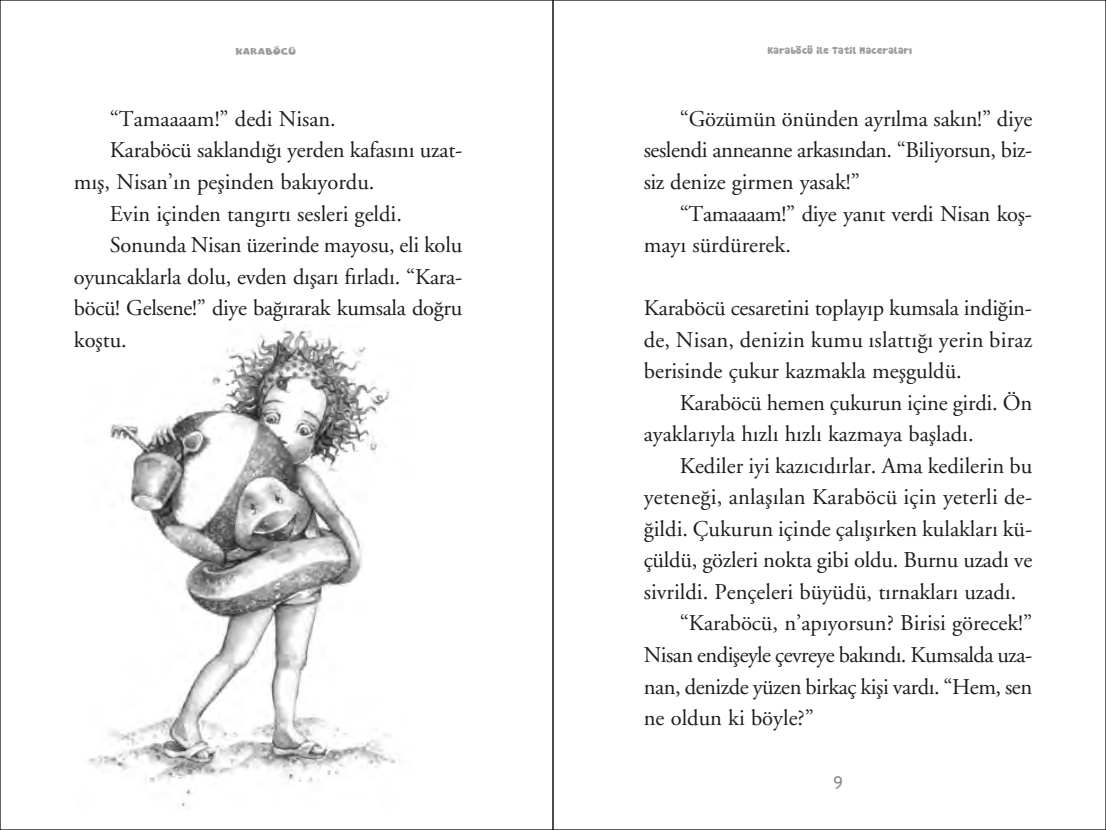
<style>
.page{position:relative;width:1106px;height:830px;background:#fff}
.page>*{position:absolute;margin:0;border:0;box-sizing:border-box;transform-origin:0 0}
.t1{font:22.5px/31.5px "Adobe Garamond";color:#1d1d1b;text-align:justify}
.t2{font:22.5px "Adobe Garamond";letter-spacing:-.025em;color:#1d1d1b}
.t3{font:22.5px "Adobe Garamond";letter-spacing:-.02em;color:#1d1d1b}
.t4{font:21px "Triplex T Light";color:#878787}
.t5{font:9.75px "Cookies Turkceson";color:#9d9d9c}
.t6{font:9px "Karabocu";color:#9d9d9c}
</style>
<div class="page">
<img style="left:88px;top:324px;width:308px;height:483px">
<p class="t6" style="left:236px;top:44px;width:62px">KARABÖCÜ</p>
<p class="t1" style="left:110px;top:103px;width:228px">“Tamaaaam!” dedi Nisan.</p>
<p class="t1" style="left:110px;top:134px;width:354px">Karaböcü sakland›¤› yerden kafas›n› uzat-</p>
<p class="t1" style="left:74px;top:166px;width:302px">m›fl, Nisan’›n peflinden bak›yordu.</p>
<p class="t1" style="left:110px;top:197px;width:294px">Evin içinden tang›rt› sesleri geldi.</p>
<p class="t1" style="left:110px;top:229px;width:354px">Sonunda Nisan üzerinde mayosu, eli kolu</p>
<p class="t1" style="left:74px;top:260px;width:390px">oyuncaklarla dolu, evden d›flar› f›rlad›. “Kara-</p>
<p class="t1" style="left:74px;top:292px;width:390px">böcü! Gelsene!” diye ba¤›rarak kumsala do¤ru</p>
<p class="t1" style="left:74px;top:323px;width:55px">kofltu.</p>
<p class="t5" style="left:768px;top:44px;width:146px">Karaböcü ile Tatil Maceralar›</p>
<p class="t1" style="left:644px;top:103px;width:390px;text-indent:36px">“Gözümün önünden ayr›lma sak›n!” diye seslendi anneanne arkas›ndan. “Biliyorsun, biz&shy;siz denize girmen yasak!”</p>
<p class="t1" style="left:644px;top:197px;width:389px;text-indent:36px">“Tamaaaam!” diye yan›t verdi Nisan kofl&shy;may› sürdürerek.</p>
<p class="t1" style="left:644px;top:292px;width:390px">Karaböcü cesaretini toplay›p kumsala indi¤in&shy;de, Nisan, denizin kumu ›slatt›¤› yerin biraz berisinde çukur kazmakla meflguldü.</p>
<p class="t1" style="left:644px;top:386px;width:390px;text-indent:36px">Karaböcü hemen çukurun içine girdi. Ön ayaklar›yla h›zl› h›zl› kazmaya bafllad›.</p>
<p class="t1" style="left:680px;top:449px;width:354px">Kediler iyi kaz›c›d›rlar. Ama kedilerin bu</p>
<p class="t1" style="left:644px;top:481px;width:390px">yetene¤i, anlafl›lan Karaböcü için yeterli de-</p>
<p class="t1" style="left:644px;top:512px;width:390px">¤ildi. Çukurun içinde çal›fl›rken kulaklar› kü-</p>
<p class="t1" style="left:644px;top:544px;width:390px">çüldü, gözleri nokta gibi oldu. Burnu uzad› ve</p>
<p class="t1" style="left:644px;top:575px;width:374px">sivrildi. Pençeleri büyüdü, t›rnaklar› uzad›.</p>
<p class="t1" style="left:680px;top:607px;width:354px">“Karaböcü, n’ap›yorsun? Birisi görecek!”</p>
<p class="t2" style="left:644px;top:641px;width:390px">Nisan endifleyle çevreye bak›nd›. Kumsalda uza-</p>
<p class="t3" style="left:644px;top:672px;width:390px">nan, denizde yüzen birkaç kifli vard›. “Hem, sen</p>
<p class="t1" style="left:644px;top:701px;width:172px">ne oldun ki böyle?”</p>
<p class="t4" style="left:833px;top:767px;width:11px">9</p>
</div>
